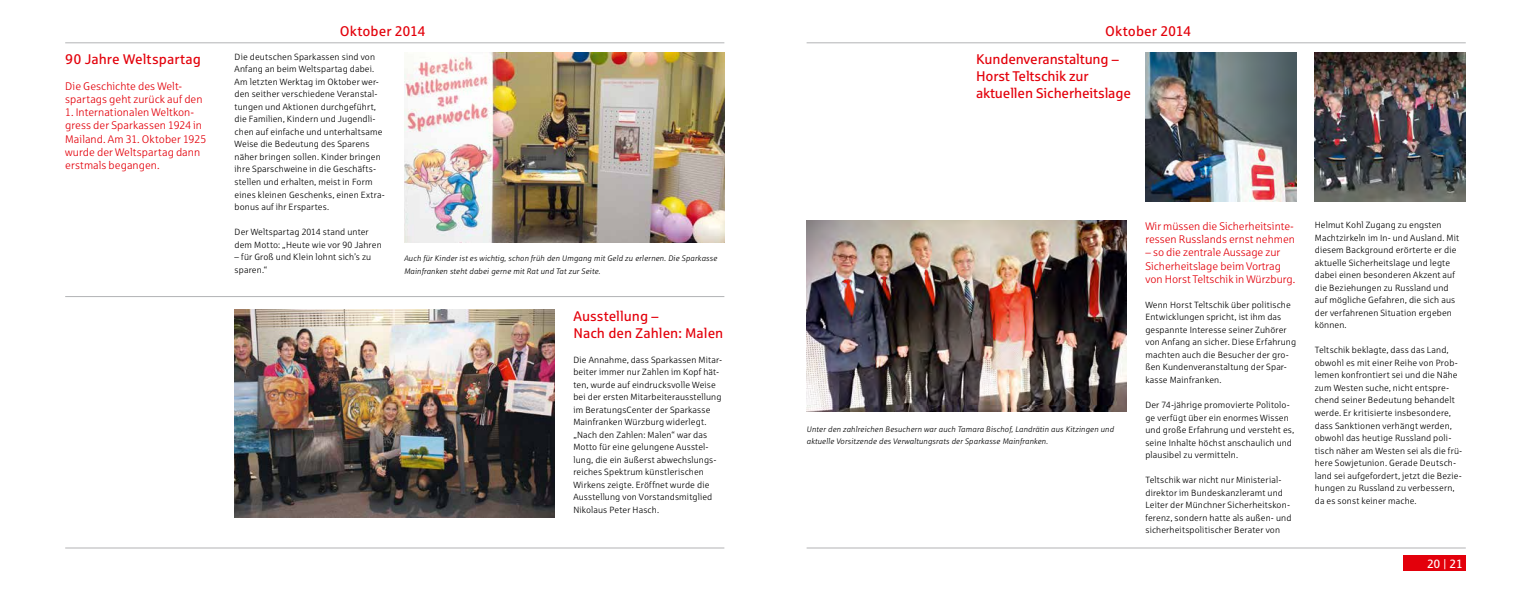
<style>
.page{position:relative;width:1531px;height:596px;background:#fff}
.page>*{position:absolute;margin:0;border:0;box-sizing:border-box;transform-origin:0 0}
.t1{font:14px/16.8px "Sparkasse Rg";letter-spacing:-.01em;color:#e3000b}
.t2{font:12px "Sparkasse Rg";color:#fff}
.t3{font:11px/13.2px "Sparkasse Lt";color:#e3000b}
.t4{font:9px/12.5px "Sparkasse Lt";letter-spacing:.015em;color:#000}
.t5{font:italic 8px/12.5px "Sparkasse Lt";letter-spacing:.015em;color:#000}
</style>
<div class="page">
<hr style="left:806px;top:547px;width:660px;height:1px;background:#b2b3b5">
<hr style="left:806px;top:43px;width:660px;height:1px;background:#b2b3b5">
<hr style="left:65px;top:547px;width:659px;height:1px;background:#b2b3b5">
<hr style="left:65px;top:43px;width:659px;height:1px;background:#b2b3b5">
<img style="left:404px;top:52px;width:320px;height:190px">
<img style="left:806px;top:221px;width:321px;height:190px">
<img style="left:1145px;top:52px;width:151px;height:149px">
<img style="left:1315px;top:52px;width:151px;height:149px">
<hr style="left:65px;top:296px;width:659px;height:1px;background:#b2b3b5">
<img style="left:235px;top:309px;width:320px;height:208px">
<div style="left:1403px;top:555px;width:63px;height:15px;background:#e3000b"></div>
<h1 class="t1" style="left:65px;top:50px;width:137px">90 Jahre Weltspartag</h1>
<p class="t3" style="left:65px;top:79px;width:139px">Die Geschichte des Welt&shy;spartags geht zurück auf den</p>
<p class="t3" style="left:65px;top:105px;width:143px">1. Internationalen Weltkon&shy;gress der Sparkassen 1924 in<br>Mailand. Am 31. Oktober 1925 wurde der Weltspartag dann erstmals begangen.</p>
<h1 class="t1" style="left:340px;top:22px;width:87px">Oktober 2014</h1>
<h1 class="t1" style="left:1105px;top:22px;width:87px">Oktober 2014</h1>
<p class="t4" style="left:235px;top:50px;width:152px">Die deutschen Sparkassen sind von Anfang an beim Weltspartag dabei.<br>Am letzten Werktag im Oktober wer&shy;den seither verschiedene Veranstal&shy;tungen und Aktionen durchgeführt, die Familien, Kindern und Jugendli&shy;chen auf einfache und unterhaltsame Weise die Bedeutung des Sparens näher bringen sollen. Kinder bringen ihre Sparschweine in die Geschäfts&shy;stellen und erhalten, meist in Form eines kleinen Geschenks, einen Extra&shy;bonus auf ihr Erspartes.</p>
<p class="t4" style="left:235px;top:225px;width:149px">Der Weltspartag 2014 stand unter dem Motto: „Heute wie vor 90 Jahren</p>
<p class="t4" style="left:235px;top:250px;width:138px">– für Groß und Klein lohnt sich’s zu sparen.“</p>
<p class="t5" style="left:404px;top:252px;width:315px">Auch für Kinder ist es wichtig, schon früh den Umgang mit Geld zu erlernen. Die Sparkasse<br>Mainfranken steht dabei gerne mit Rat und Tat zur Seite.</p>
<h1 class="t1" style="left:573px;top:307px;width:151px">Ausstellung –<br>Nach den Zahlen: Malen</h1>
<p class="t4" style="left:573px;top:353px;width:150px">Die Annahme, dass Sparkassen Mitar&shy;beiter immer nur Zahlen im Kopf hät&shy;ten, wurde auf eindrucksvolle Weise bei der ersten Mitarbeiterausstellung im BeratungsCenter der Sparkasse Mainfranken Würzburg widerlegt. „Nach den Zahlen: Malen“ war das Motto für eine gelungene Ausstel&shy;lung, die ein äußerst abwechslungs&shy;reiches Spektrum künstlerischen Wirkens zeigte. Eröffnet wurde die Ausstellung von Vorstandsmitglied Nikolaus Peter Hasch.</p>
<h1 class="t1" style="left:976px;top:50px;width:157px">Kundenveranstaltung –<br>Horst Teltschik zur aktuellen Sicherheitslage</h1>
<p class="t5" style="left:806px;top:422px;width:309px">Unter den zahlreichen Besuchern war auch Tamara Bischof, Landrätin aus Kitzingen und aktuelle Vorsitzende des Verwaltungsrats der Sparkasse Mainfranken.</p>
<p class="t3" style="left:1145px;top:219px;width:151px">Wir müssen die Sicherheitsinte&shy;ressen Russlands ernst nehmen</p>
<p class="t3" style="left:1145px;top:245px;width:151px">– so die zentrale Aussage zur<br>Sicherheitslage beim Vortrag von Horst Teltschik in Würzburg.</p>
<p class="t4" style="left:1145px;top:298px;width:152px">Wenn Horst Teltschik über politische Entwicklungen spricht, ist ihm das gespannte Interesse seiner Zuhörer von Anfang an sicher. Diese Erfahrung machten auch die Besucher der gro&shy;ßen Kundenveranstaltung der Spar&shy;kasse Mainfranken.</p>
<p class="t4" style="left:1145px;top:398px;width:150px">Der 74-jährige promovierte Politolo&shy;ge verfügt über ein enormes Wissen und große Erfahrung und versteht es, seine Inhalte höchst anschaulich und plausibel zu vermitteln.</p>
<p class="t4" style="left:1145px;top:473px;width:148px">Teltschik war nicht nur Ministerial&shy;direktor im Bundeskanzleramt und Leiter der Münchner Sicherheitskon&shy;ferenz, sondern hatte als außen- und sicherheitspolitischer Berater von</p>
<p class="t4" style="left:1315px;top:218px;width:146px">Helmut Kohl Zugang zu engsten<br>Machtzirkeln im In- und Ausland. Mit diesem Background erörterte er die aktuelle Sicherheitslage und legte dabei einen besonderen Akzent auf die Beziehungen zu Russland und auf mögliche Gefahren, die sich aus der verfahrenen Situation ergeben können.</p>
<p class="t4" style="left:1315px;top:343px;width:149px">Teltschik beklagte, dass das Land, obwohl es mit einer Reihe von Prob&shy;lemen konfrontiert sei und die Nähe zum Westen suche, nicht entspre&shy;chend seiner Bedeutung behandelt werde. Er kritisierte insbesondere, dass Sanktionen verhängt werden, obwohl das heutige Russland poli&shy;tisch näher am Westen sei als die frü&shy;here Sowjetunion. Gerade Deutsch&shy;land sei aufgefordert, jetzt die Bezie&shy;hungen zu Russland zu verbessern, da es sonst keiner mache.</p>
<h2 class="t2" style="left:1427px;top:556px;width:37px">20 | 21</h2>
</div>
